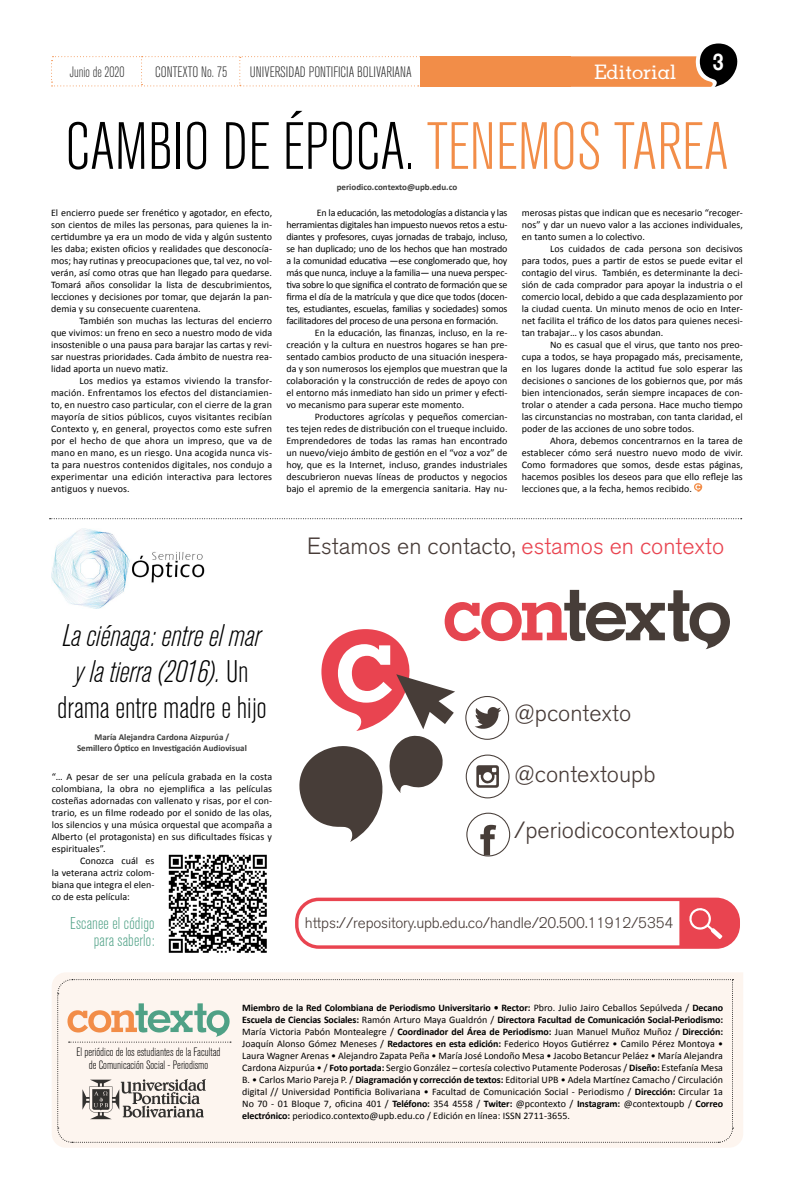
<style>
.page{position:relative;width:794px;height:1191px;background:#fff}
.page>*{position:absolute;margin:0;border:0;box-sizing:border-box;transform-origin:0 0}
.t1{font:300 condensed 66px "Akzidenz Grotesk BQ";color:#000}
.t2{font:italic 300 condensed 31px/36px "Akzidenz Grotesk BQ";color:#000;text-align:center}
.t3{font:300 23.3px "Akzidenz Grotesk BQ";color:#473b37}
.t4{font:700 23px "Memphis";color:#fff}
.t5{font:500 20px "Memphis";color:#fff}
.t6{font:300 condensed 17px/17px "Akzidenz Grotesk BQ";letter-spacing:.01em;color:#4fa186;text-align:right}
.t7{font:300 15.3px "Akzidenz Grotesk BQ";letter-spacing:-.01em;color:#473b37}
.t8{font:300 condensed 15px "Akzidenz Grotesk BQ";color:#000}
.t9{font:300 condensed 15px "Akzidenz Grotesk BQ";color:#000;scale:.94 1}
.t10{font:300 condensed 12px/13px "Akzidenz Grotesk BQ";color:#000;text-align:center}
.t11{font:10px/12px "Calibri";letter-spacing:.005em;color:#000;text-align:justify}
.t12{font:10px "Calibri";letter-spacing:-.02em;color:#000}
.t13{font:700 9px/10.8px "Calibri";color:#3c3c3b;text-align:center}
.s1{color:#f28d48}
.s2{font-style:normal}
.s3{color:#e94450}
.s4{font-weight:700}
</style>
<div class="page">
<svg style="left:571px;top:43px;width:166px;height:44px"></svg>
<div style="left:420px;top:56px;width:151px;height:31px;background:#f28d48"></div>
<svg style="left:51px;top:56px;width:369px;height:30px"></svg>
<div style="left:52px;top:972px;width:691px;height:175px;background:#fdf5ef"></div>
<div style="left:57px;top:978px;width:676px;height:165px;background:#fdf5ef"></div>
<svg style="left:50px;top:518px;width:691px;height:1px"></svg>
<svg style="left:694px;top:483px;width:8px;height:9px"></svg>
<img style="left:168px;top:854px;width:99px;height:99px">
<img style="left:52px;top:528px;width:153px;height:81px">
<div style="left:295px;top:897px;width:445px;height:51px;border:3px solid #e94450;border-radius:22px"></div>
<svg style="left:679px;top:899px;width:59px;height:48px;background:#eb5a64"></svg>
<svg style="left:299px;top:590px;width:431px;height:266px"></svg>
<h3 class="t9" style="left:69px;top:64px;width:60px">Junio de 2020</h3>
<h3 class="t8" style="left:155px;top:64px;width:74px">CONTEXTO No. 75</h3>
<h3 class="t8" style="left:250px;top:64px;width:163px">UNIVERSIDAD PONTIFICIA BOLIVARIANA</h3>
<h3 class="t5" style="left:594px;top:59px;width:84px">Editorial</h3>
<h3 class="t4" style="left:712px;top:48px;width:13px">3</h3>
<h1 class="t1" style="left:65px;top:111px;width:665px">CAMBIO DE ÉPOCA. <span class="s1">TENEMOS TAREA</span></h1>
<p class="t13" style="left:337px;top:182px;width:122px">periodico.contexto@upb.edu.co</p>
<p class="t11" style="left:51px;top:207px;width:223px">El encierro puede ser frenético y agotador, en efecto, son cientos de miles las personas, para quienes la in&shy;certidumbre ya era un modo de vida y algún sustento les daba; existen oficios y realidades que desconocía&shy;mos; hay rutinas y preocupaciones que, tal vez, no vol&shy;verán, así como otras que han llegado para quedarse.<br>Tomará años consolidar la lista de descubrimientos, lecciones y decisiones por tomar, que dejarán la pan&shy;demia y su consecuente cuarentena.</p>
<p class="t11" style="left:51px;top:315px;width:223px;text-indent:28px">También son muchas las lecturas del encierro que vivimos: un freno en seco a nuestro modo de vida insostenible o una pausa para barajar las cartas y revi&shy;sar nuestras prioridades. Cada ámbito de nuestra rea&shy;lidad aporta un nuevo matiz.</p>
<p class="t11" style="left:51px;top:375px;width:223px;text-indent:28px">Los medios ya estamos viviendo la transfor&shy;mación. Enfrentamos los efectos del distanciamien&shy;to, en nuestro caso particular, con el cierre de la gran mayoría de sitios públicos, cuyos visitantes recibían Contexto y, en general, proyectos como este sufren por el hecho de que ahora un impreso, que va de mano en mano, es un riesgo. Una acogida nunca vis&shy;ta para nuestros contenidos digitales, nos condujo a experimentar una edición interactiva para lectores antiguos y nuevos.</p>
<p class="t12" style="left:317px;top:206px;width:192px">En la educación, las metodologías a distancia y las</p>
<p class="t12" style="left:286px;top:218px;width:223px">herramientas digitales han impuesto nuevos retos a estu-</p>
<p class="t12" style="left:286px;top:230px;width:223px">diantes y profesores, cuyas jornadas de trabajo, incluso,</p>
<p class="t12" style="left:286px;top:242px;width:222px">se han duplicado; uno de los hechos que han mostrado</p>
<p class="t12" style="left:286px;top:254px;width:223px">a la comunidad educativa —ese conglomerado que, hoy</p>
<p class="t12" style="left:286px;top:266px;width:223px">más que nunca, incluye a la familia— una nueva perspec-</p>
<p class="t12" style="left:286px;top:278px;width:223px">tiva sobre lo que significa el contrato de formación que se</p>
<p class="t12" style="left:286px;top:290px;width:223px">firma el día de la matrícula y que dice que todos (docen-</p>
<p class="t12" style="left:286px;top:302px;width:223px">tes, estudiantes, escuelas, familias y sociedades) somos</p>
<p class="t12" style="left:286px;top:314px;width:213px">facilitadores del proceso de una persona en formación.</p>
<p class="t11" style="left:315px;top:327px;width:194px">En la educación, las finanzas, incluso, en la re-</p>
<p class="t11" style="left:286px;top:339px;width:223px">creación y la cultura en nuestros hogares se han pre-</p>
<p class="t11" style="left:286px;top:351px;width:223px">sentado cambios producto de una situación inespera-</p>
<p class="t11" style="left:286px;top:363px;width:223px">da y son numerosos los ejemplos que muestran que la</p>
<p class="t11" style="left:286px;top:375px;width:223px">colaboración y la construcción de redes de apoyo con</p>
<p class="t11" style="left:286px;top:387px;width:223px">el entorno más inmediato han sido un primer y efecti-</p>
<p class="t11" style="left:286px;top:399px;width:179px">vo mecanismo para superar este momento.</p>
<p class="t11" style="left:315px;top:411px;width:194px">Productores agrícolas y pequeños comercian-</p>
<p class="t11" style="left:286px;top:423px;width:223px">tes tejen redes de distribución con el trueque incluido.</p>
<p class="t11" style="left:286px;top:435px;width:223px">Emprendedores de todas las ramas han encontrado</p>
<p class="t11" style="left:286px;top:447px;width:223px">un nuevo/viejo ámbito de gestión en el “voz a voz” de</p>
<p class="t11" style="left:286px;top:459px;width:223px">hoy, que es la Internet, incluso, grandes industriales</p>
<p class="t11" style="left:286px;top:471px;width:223px">descubrieron nuevas líneas de productos y negocios</p>
<p class="t11" style="left:286px;top:483px;width:223px">bajo el apremio de la emergencia sanitaria. Hay nu-</p>
<p class="t11" style="left:522px;top:207px;width:223px">merosas pistas que indican que es necesario “recoger&shy;nos” y dar un nuevo valor a las acciones individuales, en tanto sumen a lo colectivo.</p>
<p class="t11" style="left:522px;top:243px;width:223px;text-indent:28px">Los cuidados de cada persona son decisivos para todos, pues a partir de estos se puede evitar el contagio del virus. También, es determinante la deci&shy;sión de cada comprador para apoyar la industria o el comercio local, debido a que cada desplazamiento por la ciudad cuenta. Un minuto menos de ocio en Inter&shy;net facilita el tráfico de los datos para quienes necesi&shy;tan trabajar… y los casos abundan.</p>
<p class="t11" style="left:522px;top:339px;width:223px;text-indent:28px">No es casual que el virus, que tanto nos preo&shy;cupa a todos, se haya propagado más, precisamente, en los lugares donde la actitud fue solo esperar las decisiones o sanciones de los gobiernos que, por más bien intencionados, serán siempre incapaces de con&shy;trolar o atender a cada persona. Hace mucho tiempo las circunstancias no mostraban, con tanta claridad, el poder de las acciones de uno sobre todos.</p>
<p class="t11" style="left:522px;top:435px;width:223px;text-indent:28px">Ahora, debemos concentrarnos en la tarea de establecer cómo será nuestro nuevo modo de vivir.<br>Como formadores que somos, desde estas páginas, hacemos posibles los deseos para que ello refleje las lecciones que, a la fecha, hemos recibido.</p>
<h2 class="t2" style="left:57px;top:618px;width:211px">La ciénaga: entre el mar y la tierra (2016). <span class="s2">Un drama entre madre e hijo</span></h2>
<p class="t13" style="left:77px;top:731px;width:171px">María Alejandra Cardona Aizpurúa /<br>Semillero Óptico en Investigación Audiovisual</p>
<p class="t11" style="left:52px;top:771px;width:222px">“… A pesar de ser una película grabada en la costa</p>
<p class="t11" style="left:52px;top:783px;width:222px">colombiana, la obra no ejemplifica a las películas</p>
<p class="t11" style="left:52px;top:795px;width:222px">costeñas adornadas con vallenato y risas, por el con-</p>
<p class="t11" style="left:52px;top:807px;width:222px">trario, es un filme rodeado por el sonido de las olas,</p>
<p class="t11" style="left:52px;top:819px;width:222px">los silencios y una música orquestal que acompaña a</p>
<p class="t11" style="left:52px;top:831px;width:222px">Alberto (el protagonista) en sus dificultades físicas y</p>
<p class="t11" style="left:52px;top:843px;width:55px">espirituales”.</p>
<p class="t11" style="left:80px;top:855px;width:76px">Conozca cuál es</p>
<p class="t11" style="left:52px;top:867px;width:104px">la veterana actriz colom-</p>
<p class="t11" style="left:52px;top:879px;width:104px">biana que integra el elen-</p>
<p class="t11" style="left:52px;top:891px;width:80px">co de esta película:</p>
<h3 class="t6" style="left:70px;top:915px;width:86px">Escanee el código para saberlo:</h3>
<h3 class="t3" style="left:307px;top:532px;width:418px">Estamos en contacto, <span class="s3">estamos en contexto</span></h3>
<h3 class="t3" style="left:514px;top:699px;width:119px">@pcontexto</h3>
<h3 class="t3" style="left:514px;top:761px;width:143px">@contextoupb</h3>
<h3 class="t3" style="left:514px;top:816px;width:222px">/periodicocontextoupb</h3>
<h3 class="t7" style="left:305px;top:914px;width:370px">https://repository.upb.edu.co/handle/20.500.11912/5354</h3>
<p class="t10" style="left:76px;top:1045px;width:146px">El periódico de los estudiantes de la Facultad de Comunicación Social - Periodismo</p>
<p class="t11" style="left:242px;top:1002px;width:482px"><span class="s4">Miembro de la Red Colombiana de Periodismo Universitario • Rector:</span> Pbro. Julio Jairo Ceballos Sepúlveda / <span class="s4">Decano Escuela de Ciencias Sociales:</span> Ramón Arturo Maya Gualdrón / <span class="s4">Directora Facultad de Comunicación Social-Periodismo:<br></span>María Victoria Pabón Montealegre / <span class="s4">Coordinador del Área de Periodismo:</span> Juan Manuel Muñoz Muñoz / <span class="s4">Dirección:<br></span>Joaquín Alonso Gómez Meneses / <span class="s4">Redactores en esta edición:</span> Federico Hoyos Gutiérrez • Camilo Pérez Montoya • Laura Wagner Arenas • Alejandro Zapata Peña • María José Londoño Mesa • Jacobo Betancur Peláez • María Alejandra Cardona Aizpurúa • / <span class="s4">Foto portada:</span> Sergio González – cortesía colectivo Putamente Poderosas / <span class="s4">Diseño:</span> Estefanía Mesa B. • Carlos Mario Pareja P. / <span class="s4">Diagramación y corrección de textos:</span> Editorial UPB • Adela Martínez Camacho / Circulación digital // Universidad Pontificia Bolivariana • Facultad de Comunicación Social - Periodismo / <span class="s4">Dirección:</span> Circular 1a No 70 - 01 Bloque 7, oficina 401 / <span class="s4">Teléfono:</span> 354 4558 / <span class="s4">Twiter:</span> @pcontexto / <span class="s4">Instagram:</span> @contextoupb / <span class="s4">Correo electrónico:</span> periodico.contexto@upb.edu.co / Edición en línea: ISSN 2711-3655.</p>
</div>
